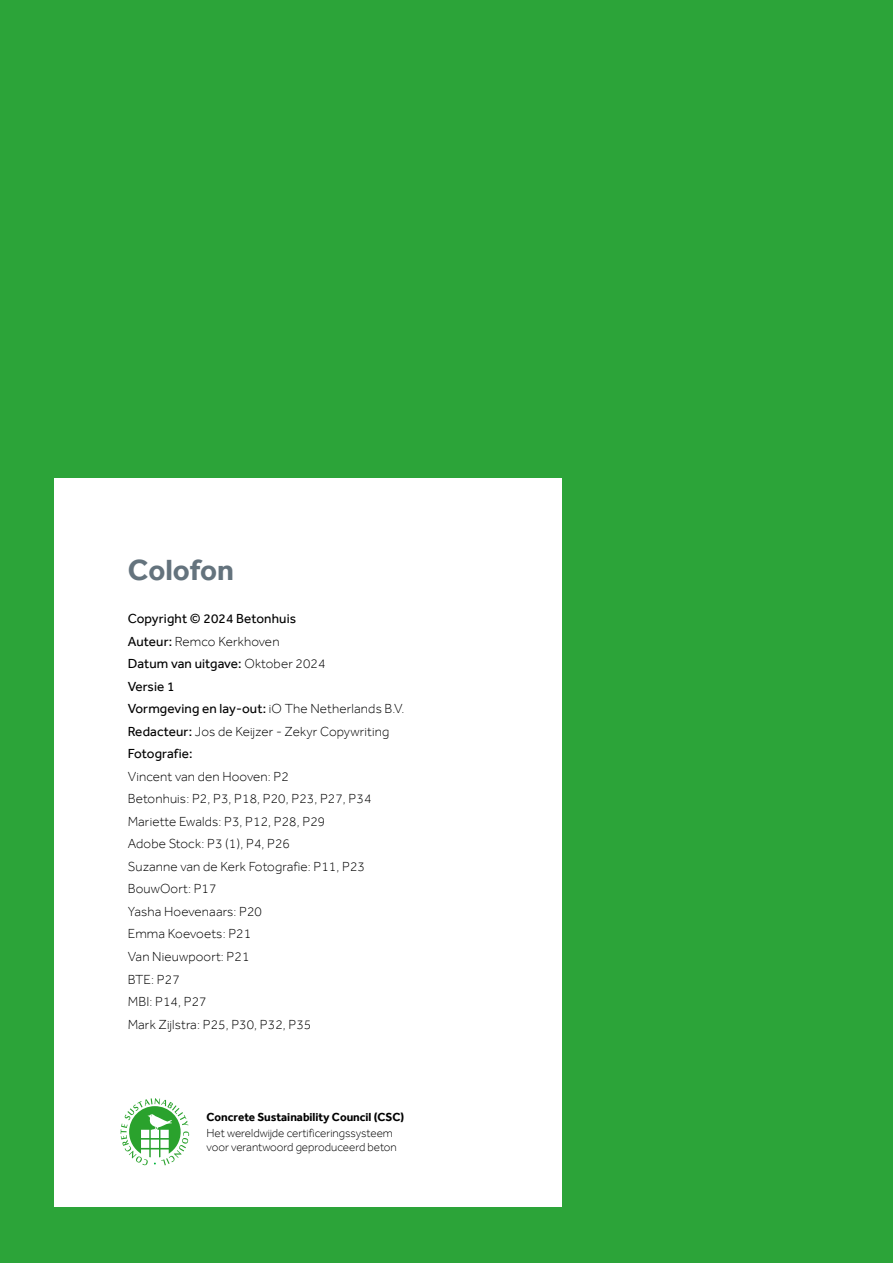
<style>
.page{position:relative;width:893px;height:1263px;background:#2ca439}
.page>*{position:absolute;margin:0;border:0;box-sizing:border-box;transform-origin:0 0}
.t1{font:700 30px "Effra";color:#64737d}
.t2{font:300 13.5px/22.5px "Effra";letter-spacing:.01em;color:#000}
.t3{font:13.5px/22.5px "Effra";letter-spacing:.01em;color:#000}
.t4{font:300 12px/14.4px "Effra";color:#000}
.t5{font:700 12px "Effra";color:#000}
.s1{font-weight:300}
</style>
<div class="page">
<div style="left:54px;top:478px;width:507px;height:728px;background:#fff"></div>
<svg style="left:121px;top:1098px;width:68px;height:67px"></svg>
<h1 class="t1" style="left:128px;top:552px;width:108px">Colofon</h1>
<p class="t3" style="left:128px;top:607px;width:278px">Copyright © 2024 Betonhuis<br>Auteur: <span class="s1">Remco Kerkhoven<br></span>Datum van uitgave: <span class="s1">Oktober 2024<br></span>Versie 1<br>Vormgeving en lay-out: <span class="s1">iO The Netherlands B.V.<br></span>Redacteur: <span class="s1">Jos de Keijzer - Zekyr Copywriting<br></span>Fotografie:</p>
<p class="t2" style="left:128px;top:765px;width:245px">Vincent van den Hooven: P2<br>Betonhuis: P2, P3, P18, P20, P23, P27, P34<br>Mariette Ewalds: P3, P12, P28, P29<br>Adobe Stock: P3 (1), P4, P26<br>Suzanne van de Kerk Fotografie: P11, P23<br>BouwOort: P17<br>Yasha Hoevenaars: P20<br>Emma Koevoets: P21<br>Van Nieuwpoort: P21<br>BTE: P27<br>MBI: P14, P27<br>Mark Zijlstra: P25, P30, P32, P35</p>
<p class="t5" style="left:207px;top:1109px;width:199px">Concrete Sustainability Council (CSC)</p>
<p class="t4" style="left:207px;top:1125px;width:192px">Het wereldwijde certificeringssysteem voor verantwoord geproduceerd beton</p>
</div>
